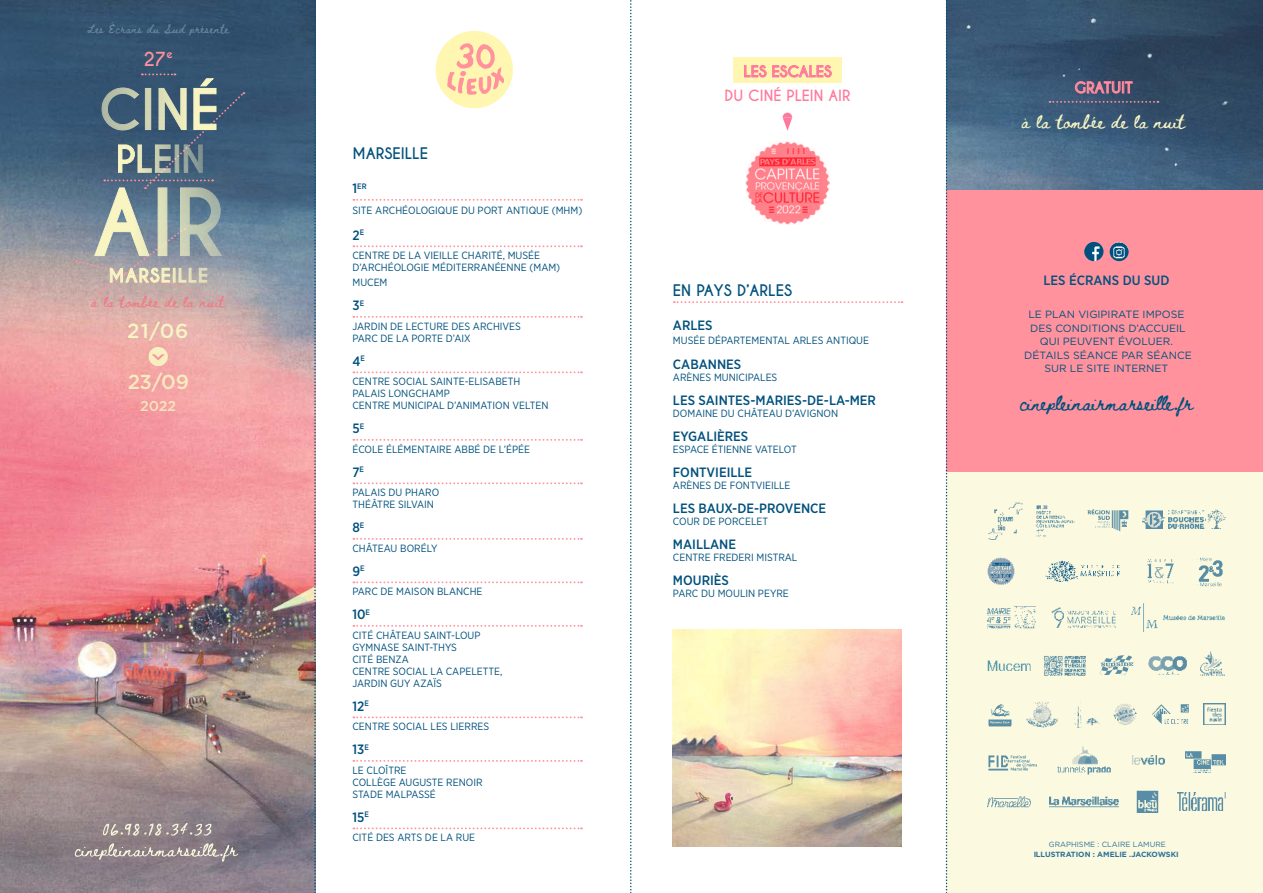
<style>
.page{position:relative;width:1263px;height:893px;background:#fff}
.page>*{position:absolute;margin:0;border:0;box-sizing:border-box;transform-origin:0 0}
.t1{font:500 20.25px "Gotham";letter-spacing:.01em;color:#f8f5c3}
.t2{font:700 18.15px "Caviar Dreams";color:#ff929d}
.t3{font:700 17.7px "Caviar Dreams";letter-spacing:.07em;color:#f8f5c3}
.t4{font:15px "Beth Ellen";letter-spacing:-.01em;color:#00517d}
.t5{font:700 15px "Caviar Dreams";color:#00517d}
.t6{font:700 14.55px/23.9px "Caviar Dreams";color:#ff799d;text-align:center}
.t7{font:700 14.55px "Caviar Dreams";color:#ff929d}
.t8{font:500 14.1px "Gotham";color:#f8f5c3}
.t9{font:500 13.5px "Gotham Narrow";color:#00517d}
.t10{font:13.35px "Beth Ellen";letter-spacing:.03em;color:#f8f5c3}
.t11{font:10.95px "Beth Ellen";letter-spacing:.03em;color:#ef7b86}
.t12{font:10.5px/12px "Gotham Narrow";color:#00517d}
.t13{font:10.5px/13.5px "Gotham";color:#00517d;text-align:center}
.t14{font:8.7px "Beth Ellen";letter-spacing:.03em;color:#68889d}
.t15{font:500 7.8px "Gotham Narrow";color:#00517d}
.t16{font:700 7.5px "Gotham";color:#2d74af}
.t17{font:7.5px "Gotham";color:#2d74af}
.s1{font-size:13.5px}
</style>
<div class="page">
<div style="left:946px;top:430px;width:317px;height:463px;background:#fbf9df"></div>
<div style="left:946px;top:189px;width:317px;height:283px;background:#ff929d"></div>
<img style="left:947px;top:0;width:316px;height:189px">
<img style="left:1084px;top:242px;width:19px;height:19px;border-radius:10px">
<img style="left:1110px;top:242px;width:18px;height:19px;border-radius:9px">
<img style="left:988px;top:503px;width:35px;height:36px">
<img style="left:1142px;top:509px;width:83px;height:19px">
<img style="left:1035px;top:505px;width:39px;height:32px">
<img style="left:1087px;top:509px;width:42px;height:23px">
<img style="left:1148px;top:559px;width:26px;height:24px">
<img style="left:1045px;top:560px;width:74px;height:22px">
<img style="left:987px;top:557px;width:28px;height:28px">
<img style="left:1198px;top:557px;width:25px;height:30px">
<img style="left:1131px;top:603px;width:94px;height:29px">
<img style="left:1052px;top:607px;width:63px;height:21px">
<img style="left:988px;top:606px;width:48px;height:22px">
<img style="left:987px;top:660px;width:43px;height:10px">
<img style="left:1044px;top:656px;width:42px;height:19px">
<img style="left:1026px;top:701px;width:32px;height:26px">
<img style="left:1148px;top:656px;width:39px;height:19px">
<img style="left:1200px;top:651px;width:25px;height:25px">
<img style="left:1099px;top:655px;width:35px;height:21px">
<img style="left:1152px;top:704px;width:37px;height:20px">
<img style="left:1114px;top:704px;width:23px;height:21px">
<img style="left:1203px;top:703px;width:22px;height:22px">
<img style="left:1074px;top:700px;width:26px;height:28px">
<img style="left:1132px;top:755px;width:32px;height:9px">
<img style="left:1185px;top:751px;width:40px;height:22px">
<img style="left:1057px;top:746px;width:54px;height:28px">
<img style="left:987px;top:796px;width:43px;height:11px">
<img style="left:1049px;top:796px;width:69px;height:11px">
<img style="left:1137px;top:791px;width:21px;height:21px">
<img style="left:1177px;top:793px;width:48px;height:17px">
<svg style="left:1075px;top:81px;width:58px;height:13px"></svg>
<svg style="left:1049px;top:101px;width:109px;height:2px"></svg>
<img style="left:988px;top:755px;width:49px;height:16px">
<img style="left:988px;top:704px;width:24px;height:23px">
<div style="left:436px;top:31px;width:77px;height:77px;background:#fff7b1;border-radius:50%"></div>
<img style="left:0;top:0;width:314px;height:893px">
<svg style="left:630px;top:0;width:2px;height:893px"></svg>
<svg style="left:946px;top:0;width:1px;height:893px"></svg>
<svg style="left:353px;top:199px;width:229px;height:2px"></svg>
<svg style="left:353px;top:245px;width:229px;height:2px"></svg>
<svg style="left:353px;top:316px;width:229px;height:2px"></svg>
<svg style="left:353px;top:371px;width:229px;height:2px"></svg>
<svg style="left:353px;top:439px;width:229px;height:2px"></svg>
<svg style="left:353px;top:482px;width:229px;height:2px"></svg>
<svg style="left:353px;top:538px;width:229px;height:2px"></svg>
<svg style="left:353px;top:581px;width:229px;height:2px"></svg>
<svg style="left:353px;top:625px;width:229px;height:2px"></svg>
<svg style="left:353px;top:716px;width:229px;height:2px"></svg>
<svg style="left:353px;top:760px;width:229px;height:2px"></svg>
<svg style="left:353px;top:827px;width:229px;height:2px"></svg>
<div style="left:149px;top:347px;width:19px;height:19px;background:#f8f5c3;border-radius:50%"></div>
<svg style="left:152px;top:354px;width:13px;height:6px"></svg>
<svg style="left:76px;top:73px;width:169px;height:227px;background:#798892"></svg>
<img style="left:447px;top:44px;width:57px;height:51px">
<svg style="left:72px;top:822px;width:166px;height:40px;background:#978c8f"></svg>
<svg style="left:314px;top:0;width:2px;height:893px;background:#6d7689"></svg>
<svg style="left:674px;top:301px;width:228px;height:2px"></svg>
<img style="left:673px;top:630px;width:228px;height:216px">
<div style="left:733px;top:58px;width:108px;height:25px;background:#fff7b1"></div>
<svg style="left:744px;top:65px;width:88px;height:13px"></svg>
<svg style="left:783px;top:113px;width:9px;height:18px"></svg>
<img style="left:746px;top:141px;width:83px;height:84px">
<p class="t14" style="left:87px;top:24px;width:144px">les écrans du sud présente</p>
<h2 class="t2" style="left:144px;top:48px;width:31px">27<sup>E</sup></h2>
<h3 class="t3" style="left:109px;top:265px;width:101px">MARSEILLE</h3>
<h1 class="t1" style="left:128px;top:318px;width:62px">21/06</h1>
<h1 class="t1" style="left:127px;top:370px;width:63px">23/09</h1>
<h3 class="t8" style="left:140px;top:397px;width:37px">2022</h3>
<p class="t11" style="left:91px;top:297px;width:135px">à la tombée de la nuit</p>
<h3 class="t5" style="left:352px;top:144px;width:77px">MARSEILLE</h3>
<p class="t15" style="left:352px;top:181px;width:16px"><span class="s1">1</span>ER</p>
<p class="t12" style="left:352px;top:204px;width:231px">SITE ARCHÉOLOGIQUE DU PORT ANTIQUE (MH M)</p>
<p class="t9" style="left:352px;top:226px;width:13px">2<sup>E</sup></p>
<p class="t12" style="left:352px;top:249px;width:209px">CENTRE DE LA VIEILLE CHARITÉ, MUSÉE<br>D’ARCHÉOLOGIE MÉDITERRANÉENNE (MAM)</p>
<p class="t12" style="left:352px;top:276px;width:35px">MUCEM</p>
<p class="t9" style="left:352px;top:297px;width:13px">3<sup>E</sup></p>
<p class="t12" style="left:352px;top:320px;width:170px">JARDIN DE LECTURE DES ARCHIVES<br>PARC DE LA PORTE D’AIX</p>
<p class="t9" style="left:352px;top:352px;width:14px">4<sup>E</sup></p>
<p class="t12" style="left:352px;top:375px;width:198px">CENTRE SOCIAL SAINTE-ELISABETH<br>PALAIS LONGCHAMP<br>CENTRE MUNICIPAL D’ANIMATION VELTEN</p>
<p class="t9" style="left:352px;top:420px;width:13px">5<sup>E</sup></p>
<p class="t12" style="left:352px;top:443px;width:179px">ÉCOLE ÉLÉM ENTAIRE ABBÉ DE L’ÉPÉE</p>
<p class="t9" style="left:352px;top:463px;width:13px">7<sup>E</sup></p>
<p class="t12" style="left:352px;top:486px;width:88px">PALAIS DU PHARO<br>THÉÂTRE SILVAIN</p>
<p class="t9" style="left:352px;top:519px;width:13px">8<sup>E</sup></p>
<p class="t12" style="left:352px;top:542px;width:86px">CHÂTEAU BORÉLY</p>
<p class="t9" style="left:352px;top:562px;width:14px">9<sup>E</sup></p>
<p class="t12" style="left:352px;top:585px;width:132px">PARC DE MAISON BLANCHE</p>
<p class="t9" style="left:352px;top:606px;width:19px">10<sup>E</sup></p>
<p class="t12" style="left:352px;top:629px;width:151px">CITÉ CHÂTEAU SAINT-LOUP<br>GYM NASE SAINT-THYS<br>CITÉ BENZA<br>CENTRE SOCIAL LA CAPELETTE,<br>JARDIN GUY AZAÏS</p>
<p class="t9" style="left:352px;top:697px;width:18px">12<sup>E</sup></p>
<p class="t12" style="left:352px;top:720px;width:138px">CENTRE SOCIAL LES LIERRES</p>
<p class="t9" style="left:352px;top:741px;width:18px">13<sup>E</sup></p>
<p class="t12" style="left:352px;top:764px;width:132px">LE CLOÎTRE<br>COLLÈGE AUGUSTE RENOIR<br>STADE MALPASSÉ</p>
<p class="t9" style="left:352px;top:808px;width:18px">15<sup>E</sup></p>
<p class="t12" style="left:352px;top:831px;width:124px">CITÉ DES ARTS DE LA RUE</p>
<h3 class="t6" style="left:724px;top:60px;width:127px">LES ESCALES<br>DU CINÉ PLEIN AIR</h3>
<h3 class="t5" style="left:673px;top:281px;width:121px">EN PAYS D’ARLES</h3>
<p class="t9" style="left:673px;top:317px;width:41px">ARLES</p>
<p class="t12" style="left:673px;top:334px;width:198px">MUSÉE DÉPARTEM ENTAL ARLES ANTIQUE</p>
<p class="t9" style="left:673px;top:356px;width:70px">CABANNES</p>
<p class="t12" style="left:673px;top:371px;width:106px">ARÈNES M UNICIPALES</p>
<p class="t9" style="left:673px;top:392px;width:205px">LES SAINTES-MARIES-DE-LA-MER</p>
<p class="t12" style="left:673px;top:407px;width:167px">DOMAINE DU CHÂTEAU D’AVIGNON</p>
<p class="t9" style="left:673px;top:428px;width:77px">EYGALIÈRES</p>
<p class="t12" style="left:673px;top:443px;width:125px">ESPACE ÉTIENNE VATELOT</p>
<p class="t9" style="left:673px;top:464px;width:81px">FONTVIEILLE</p>
<p class="t12" style="left:673px;top:479px;width:119px">ARÈNES DE FONTVIEILLE</p>
<p class="t9" style="left:673px;top:500px;width:155px">LES BAUX-DE-PROVENCE</p>
<p class="t12" style="left:673px;top:515px;width:97px">COUR DE PORCELET</p>
<p class="t9" style="left:673px;top:536px;width:65px">MAILLANE</p>
<p class="t12" style="left:673px;top:551px;width:125px">CENTRE FREDERI MISTRAL</p>
<p class="t9" style="left:673px;top:572px;width:57px">MOURIÈS</p>
<p class="t12" style="left:673px;top:587px;width:117px">PARC DU MOULIN PEYRE</p>
<h3 class="t7" style="left:1074px;top:79px;width:60px">GRATUIT</h3>
<p class="t10" style="left:1022px;top:115px;width:165px">à la tombée de la nuit</p>
<p class="t9" style="left:1043px;top:272px;width:127px">LES ÉCRANS DU SUD</p>
<p class="t13" style="left:1024px;top:308px;width:169px">LE PLAN VIGIPIRATE IMPOSE<br>DES CONDITIONS D’ACCUEIL<br>QUI PEUVENT ÉVOLUER.<br>DÉTAILS SÉANCE PAR SÉANCE<br>SUR LE SITE INTERNET</p>
<h3 class="t4" style="left:1019px;top:396px;width:175px">cinepleinairmarseille.fr</h3>
<p class="t17" style="left:1049px;top:840px;width:119px">GRAPHISME : CLAIRE LAMURE</p>
<p class="t16" style="left:1033px;top:850px;width:147px">ILLUSTRATION : AMELIE .JACKOWSKI</p>
</div>
